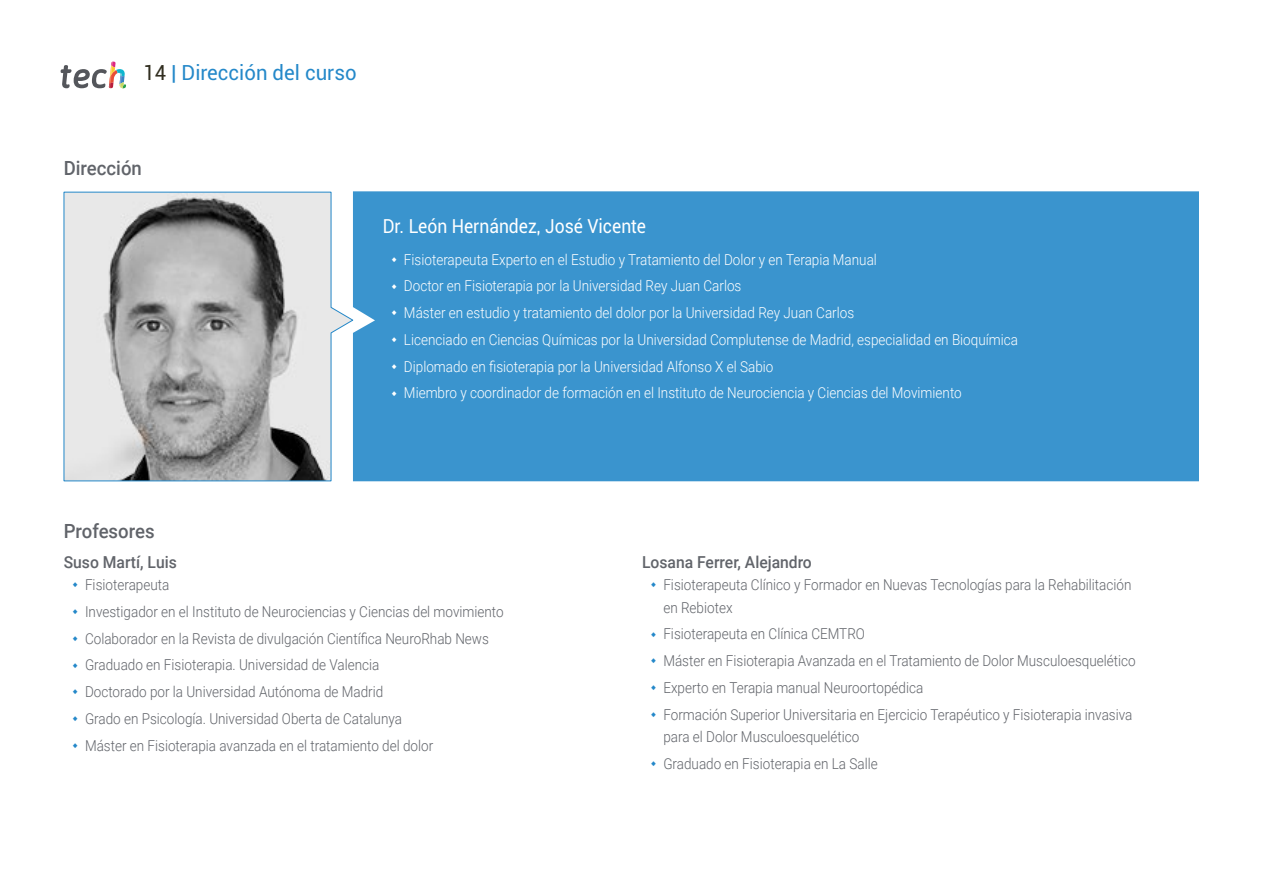
<style>
.page{position:relative;width:1263px;height:893px;background:#fff}
.page>*{position:absolute;margin:0;border:0;box-sizing:border-box;transform-origin:0 0}
.t1{font:21px "Roboto";color:#2488c9}
.t2{font:19.5px "Roboto";color:#fff;scale:.9 1}
.t3{font:500 19.5px "Roboto";color:#61646a;scale:.95 1}
.t4{font:500 16.5px "Roboto";color:#61646a;scale:.95 1}
.t5{font:300 15px/26.7px "Roboto";color:#61646a;scale:.9 1}
.t6{font:300 15px/26.7px "Roboto";color:#fff;scale:.9 1}
.s1{color:#312e20}
</style>
<div class="page">
<div style="left:353px;top:191px;width:846px;height:290px;background:#3a94ce"></div>
<svg style="left:61px;top:62px;width:65px;height:27px"></svg>
<svg style="left:64px;top:192px;width:289px;height:289px;background:#b9baba"></svg>
<svg style="left:392px;top:257px;width:5px;height:5px"></svg>
<svg style="left:392px;top:284px;width:5px;height:5px"></svg>
<svg style="left:392px;top:310px;width:5px;height:5px"></svg>
<svg style="left:392px;top:337px;width:5px;height:5px"></svg>
<svg style="left:392px;top:364px;width:5px;height:5px"></svg>
<svg style="left:392px;top:391px;width:5px;height:5px"></svg>
<h1 class="t1" style="left:144px;top:57px;width:215px"><span class="s1">14</span> | Dirección del curso</h1>
<h2 class="t3" style="left:64px;top:154px;width:84px">Dirección</h2>
<h2 class="t3" style="left:64px;top:518px;width:97px">Profesores</h2>
<h2 class="t2" style="left:383px;top:212px;width:294px">Dr. León Hernández, José Vicente</h2>
<p class="t6" style="left:404px;top:245px;width:684px">Fisioterapeuta Experto en el Estudio y Tratamiento del Dolor y en Terapia Manual<br>Doctor en Fisioterapia por la Universidad Rey Juan Carlos<br>Máster en estudio y tratamiento del dolor por la Universidad Rey Juan Carlos<br>Licenciado en Ciencias Químicas por la Universidad Complutense de Madrid, especialidad en Bioquímica Diplomado en fisioterapia por la Universidad Alfonso X el Sabio<br>Miembro y coordinador de formación en el Instituto de Neurociencia y Ciencias del Movimiento</p>
<p class="t4" style="left:64px;top:550px;width:120px">Suso Martí, Luis</p>
<p class="t5" style="left:85px;top:571px;width:467px">Fisioterapeuta<br>Investigador en el Instituto de Neurociencias y Ciencias del movimiento Colaborador en la Revista de divulgación Científica NeuroRhab News Graduado en Fisioterapia. Universidad de Valencia<br>Doctorado por la Universidad Autónoma de Madrid<br>Grado en Psicología. Universidad Oberta de Catalunya<br>Máster en Fisioterapia avanzada en el tratamiento del dolor</p>
<p class="t4" style="left:642px;top:550px;width:180px">Losana Ferrer, Alejandro</p>
<p class="t5" style="left:663px;top:573px;width:522px;line-height:22.5px">Fisioterapeuta Clínico y Formador en Nuevas Tecnologías para la Rehabilitación en Rebiotex</p>
<p class="t5" style="left:663px;top:620px;width:526px">Fisioterapeuta en Clínica CEMTRO<br>Máster en Fisioterapia Avanzada en el Tratamiento de Dolor Musculoesquelético Experto en Terapia manual Neuroortopédica<br>Formación Superior Universitaria en Ejercicio Terapéutico y Fisioterapia invasiva</p>
<p class="t5" style="left:663px;top:723px;width:240px">para el Dolor Musculoesquelético<br>Graduado en Fisioterapia en La Salle</p>
</div>
